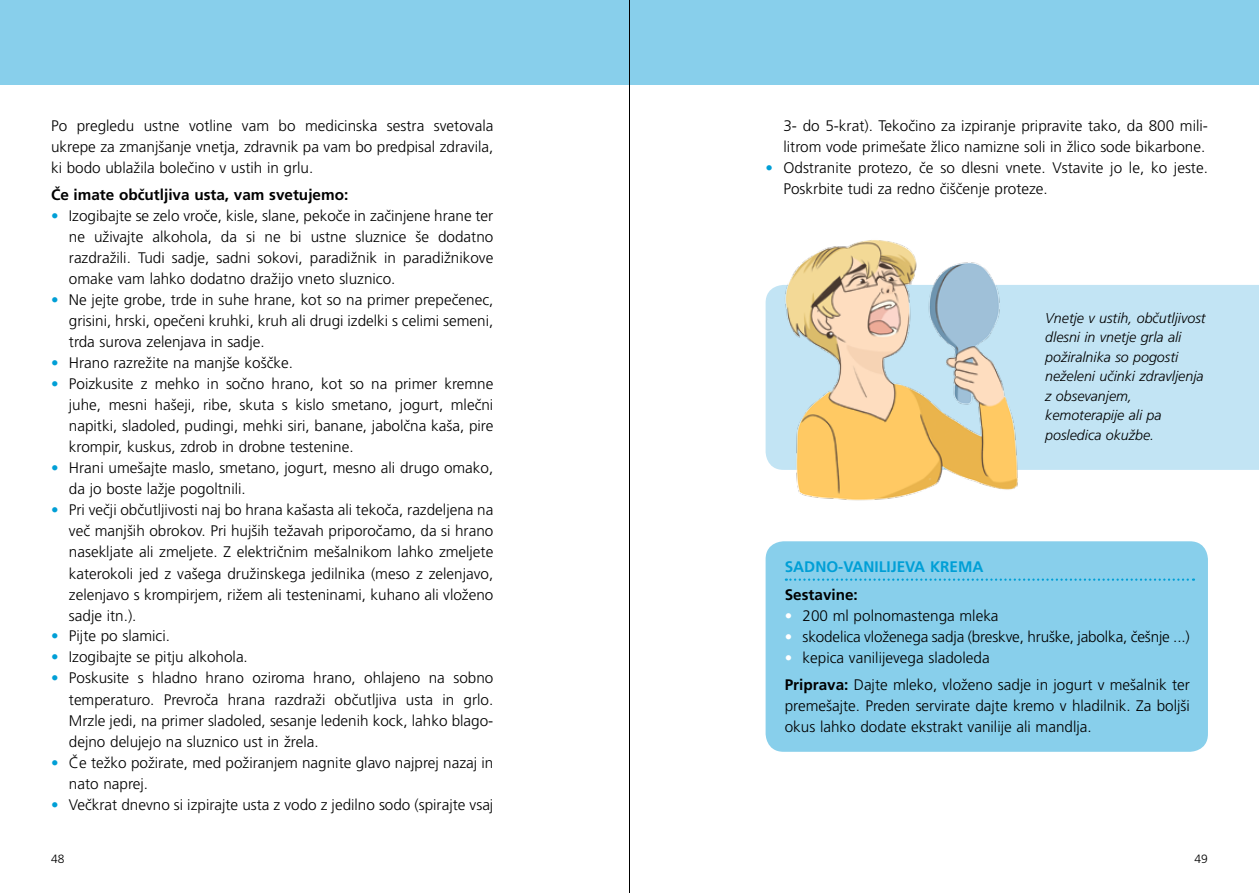
<style>
.page{position:relative;width:1259px;height:893px;background:#fff}
.page>*{position:absolute;margin:0;border:0;box-sizing:border-box;transform-origin:0 0}
.t1{font:300 15.3px/21px "Frutiger CE";color:#000;text-align:justify}
.t2{font:700 15.3px "Frutiger CE";color:#000}
.t3{font:700 15.3px "Frutiger CE";color:#009fd6}
.t4{font:italic 300 14.25px/19.5px "Frutiger CE";color:#000}
.t5{font:300 12px "Frutiger CE";color:#000}
.s1{font-size:15px;color:#009fd6}
.s2{font-size:15px;color:#fff}
.s3{font-weight:700}
</style>
<div class="page">
<div style="left:765px;top:285px;width:494px;height:185px;background:#c2e4f4"></div>
<div style="left:0;top:0;width:1259px;height:85px;background:#88cfeb"></div>
<div style="left:765px;top:541px;width:443px;height:211px;background:#88cfeb;border-radius:18px"></div>
<svg style="left:786px;top:578px;width:408px;height:3px"></svg>
<img style="left:776px;top:240px;width:269px;height:261px">
<hr style="left:629px;top:0;width:1px;height:893px;background:#000">
<p class="t1" style="left:51px;top:115px;width:444px">Po pregledu ustne votline vam bo medicinska sestra svetovala ukrepe za zmanjšanje vnetja, zdravnik pa vam bo predpisal zdravila, ki bodo ublažila bolečino v ustih in grlu.</p>
<p class="t2" style="left:51px;top:186px;width:299px">Če imate občutljiva usta, vam svetujemo:</p>
<p class="t1" style="left:69px;top:205px;width:426px;text-indent:-18px"><span class="s1">•</span> Izogibajte se zelo vroče, kisle, slane, pekoče in začinjene hrane ter ne uživajte alkohola, da si ne bi ustne sluznice še dodatno razdražili. Tudi sadje, sadni sokovi, paradižnik in paradižnikove omake vam lahko dodatno dražijo vneto sluznico.</p>
<p class="t1" style="left:69px;top:289px;width:426px;text-indent:-18px"><span class="s1">•</span> Ne jejte grobe, trde in suhe hrane, kot so na primer prepečenec, grisini, hrski, opečeni kruhki, kruh ali drugi izdelki s celimi semeni, trda surova zelenjava in sadje.</p>
<p class="t1" style="left:51px;top:352px;width:243px"><span class="s1">•</span> Hrano razrežite na manjše koščke.</p>
<p class="t1" style="left:69px;top:373px;width:426px;text-indent:-18px"><span class="s1">•</span> Poizkusite z mehko in sočno hrano, kot so na primer kremne juhe, mesni hašeji, ribe, skuta s kislo smetano, jogurt, mlečni napitki, sladoled, pudingi, mehki siri, banane, jabolčna kaša, pire krompir, kuskus, zdrob in drobne testenine.</p>
<p class="t1" style="left:69px;top:457px;width:426px;text-indent:-18px"><span class="s1">•</span> Hrani umešajte maslo, smetano, jogurt, mesno ali drugo omako, da jo boste lažje pogoltnili.</p>
<p class="t1" style="left:69px;top:499px;width:426px;text-indent:-18px"><span class="s1">•</span> Pri večji občutljivosti naj bo hrana kašasta ali tekoča, razdeljena na več manjših obrokov. Pri hujših težavah priporočamo, da si hrano nasekljate ali zmeljete. Z električnim mešalnikom lahko zmeljete katerokoli jed z vašega družinskega jedilnika (meso z zelenjavo, zelenjavo s krompirjem, rižem ali testeninami, kuhano ali vloženo sadje itn.).</p>
<p class="t1" style="left:51px;top:625px;width:121px"><span class="s1">•</span> Pijte po slamici.</p>
<p class="t1" style="left:51px;top:646px;width:198px"><span class="s1">•</span> Izogibajte se pitju alkohola.</p>
<p class="t1" style="left:69px;top:667px;width:426px;text-indent:-18px"><span class="s1">•</span> Poskusite s hladno hrano oziroma hrano, ohlajeno na sobno temperaturo. Prevroča hrana razdraži občutljiva usta in grlo.<br>Mrzle jedi, na primer sladoled, sesanje ledenih kock, lahko blago&shy;dejno delujejo na sluznico ust in žrela.</p>
<p class="t1" style="left:69px;top:751px;width:426px;text-indent:-18px"><span class="s1">•</span> Če težko požirate, med požiranjem nagnite glavo najprej nazaj in nato naprej.</p>
<p class="t1" style="left:51px;top:793px;width:444px"><span class="s1">•</span> Večkrat dnevno si izpirajte usta z vodo z jedilno sodo (spirajte vsaj</p>
<p class="t1" style="left:783px;top:115px;width:425px">3- do 5-krat). Tekočino za izpiranje pripravite tako, da 800 mili&shy;litrom vode primešate žlico namizne soli in žlico sode bikarbone.</p>
<p class="t1" style="left:783px;top:157px;width:426px;text-indent:-18px"><span class="s1">•</span> Odstranite protezo, če so dlesni vnete. Vstavite jo le, ko jeste.<br>Poskrbite tudi za redno čiščenje proteze.</p>
<p class="t4" style="left:1045px;top:308px;width:162px">Vnetje v ustih, občutljivost dlesni in vnetje grla ali požiralnika so pogosti neželeni učinki zdravljenja z obsevanjem, kemoterapije ali pa posledica okužbe.</p>
<p class="t3" style="left:784px;top:558px;width:200px">SADNO-VANILIJEVA KREMA</p>
<p class="t2" style="left:784px;top:585px;width:75px">Sestavine:</p>
<p class="t1" style="left:784px;top:605px;width:215px"><span class="s2">•</span> 200 ml polnomastenga mleka</p>
<p class="t1" style="left:784px;top:626px;width:407px"><span class="s2">•</span> skodelica vloženega sadja (breskve, hruške, jabolka, češnje ...)</p>
<p class="t1" style="left:784px;top:644px;width:407px;line-height:27.3px"><span class="s2">•</span> kepica vanilijevega sladoleda<br><span class="s3">Priprava:</span> Dajte mleko, vloženo sadje in jogurt v mešalnik ter</p>
<p class="t1" style="left:784px;top:695px;width:407px">premešajte. Preden servirate dajte kremo v hladilnik. Za boljši okus lahko dodate ekstrakt vanilije ali mandlja.</p>
<p class="t5" style="left:51px;top:851px;width:15px">48</p>
<p class="t5" style="left:1194px;top:851px;width:15px">49</p>
</div>
